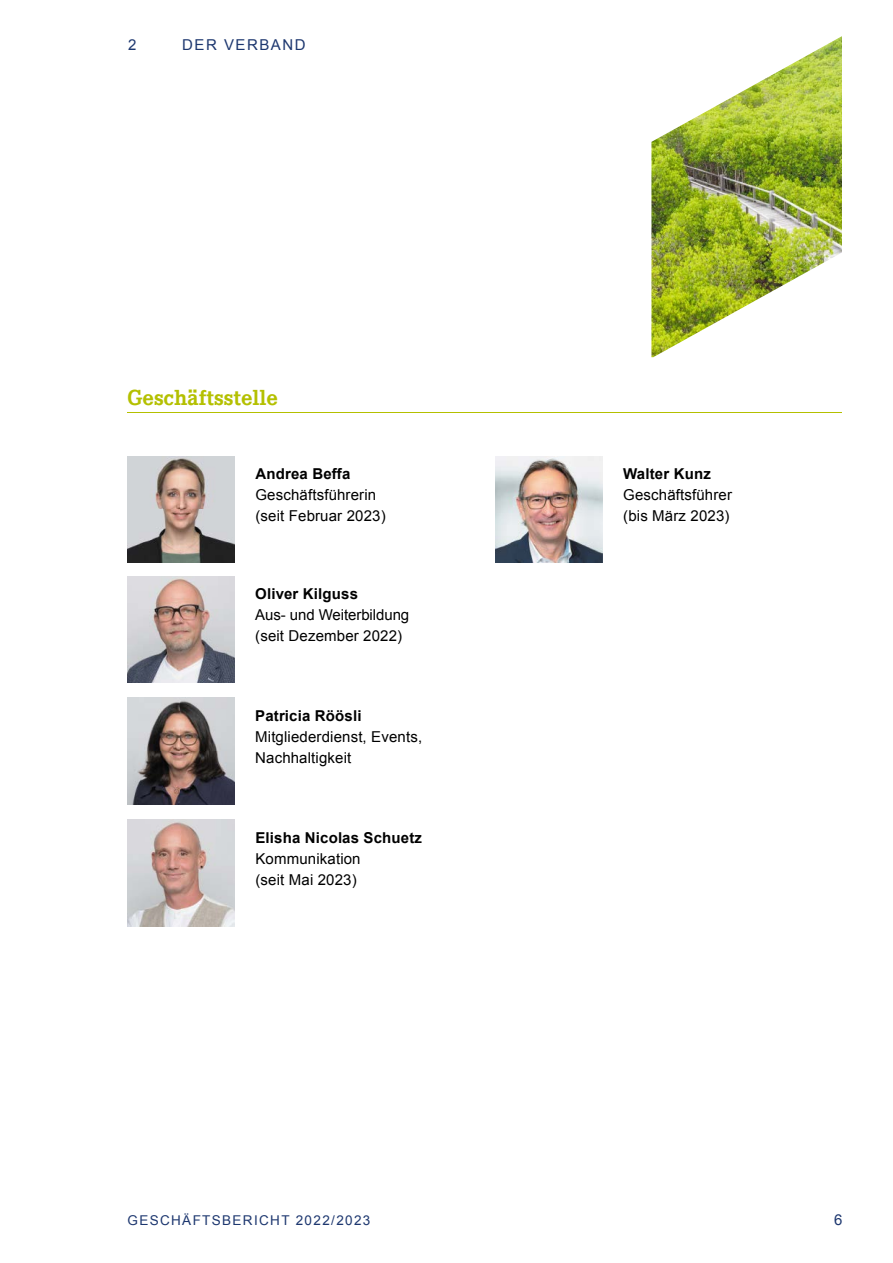
<style>
.page{position:relative;width:893px;height:1263px;background:#fff}
.page>*{position:absolute;margin:0;border:0;box-sizing:border-box;transform-origin:0 0}
.t1{font:700 22.5px "Corporate E";color:#b4c000}
.t2{font:15px/21px "Arial";letter-spacing:.01em;color:#000}
.t3{font:700 15px "Arial";letter-spacing:.01em;color:#000}
.t4{font:15px "Arial";letter-spacing:.1em;color:#1d376f}
.t5{font:13.5px "Arial";letter-spacing:.1em;color:#1d376f}
</style>
<div class="page">
<hr style="left:128px;top:412px;width:714px;height:1px;background:#b4c000">
<img style="left:128px;top:576px;width:106px;height:106px">
<img style="left:128px;top:698px;width:106px;height:106px">
<img style="left:128px;top:820px;width:107px;height:106px">
<img style="left:495px;top:456px;width:107px;height:107px">
<img style="left:128px;top:456px;width:106px;height:107px">
<img style="left:651px;top:36px;width:191px;height:321px">
<p class="t4" style="left:128px;top:35px;width:10px">2</p>
<p class="t4" style="left:182px;top:35px;width:125px">DER VERBAND</p>
<h1 class="t1" style="left:128px;top:384px;width:152px">Geschäftsstelle</h1>
<p class="t3" style="left:255px;top:464px;width:96px">Andrea Beffa</p>
<p class="t2" style="left:255px;top:484px;width:132px">Geschäftsführerin (seit Februar 2023)</p>
<p class="t3" style="left:255px;top:584px;width:104px">Oliver Kilguss</p>
<p class="t2" style="left:255px;top:604px;width:156px">Aus- und Weiterbildung (seit Dezember 2022)</p>
<p class="t3" style="left:255px;top:706px;width:108px">Patricia Röösli</p>
<p class="t2" style="left:255px;top:726px;width:168px">Mitgliederdienst, Events,<br>Nachhaltigkeit</p>
<p class="t3" style="left:255px;top:828px;width:168px">Elisha Nicolas Schuetz</p>
<p class="t2" style="left:255px;top:848px;width:107px">Kommunikation (seit Mai 2023)</p>
<p class="t3" style="left:623px;top:464px;width:89px">Walter Kunz</p>
<p class="t2" style="left:623px;top:484px;width:110px">Geschäftsführer (bis März 2023)</p>
<p class="t5" style="left:128px;top:1211px;width:244px">GESCHÄFTSBERICHT 2022/2023</p>
<p class="t4" style="left:834px;top:1209px;width:10px">6</p>
</div>
